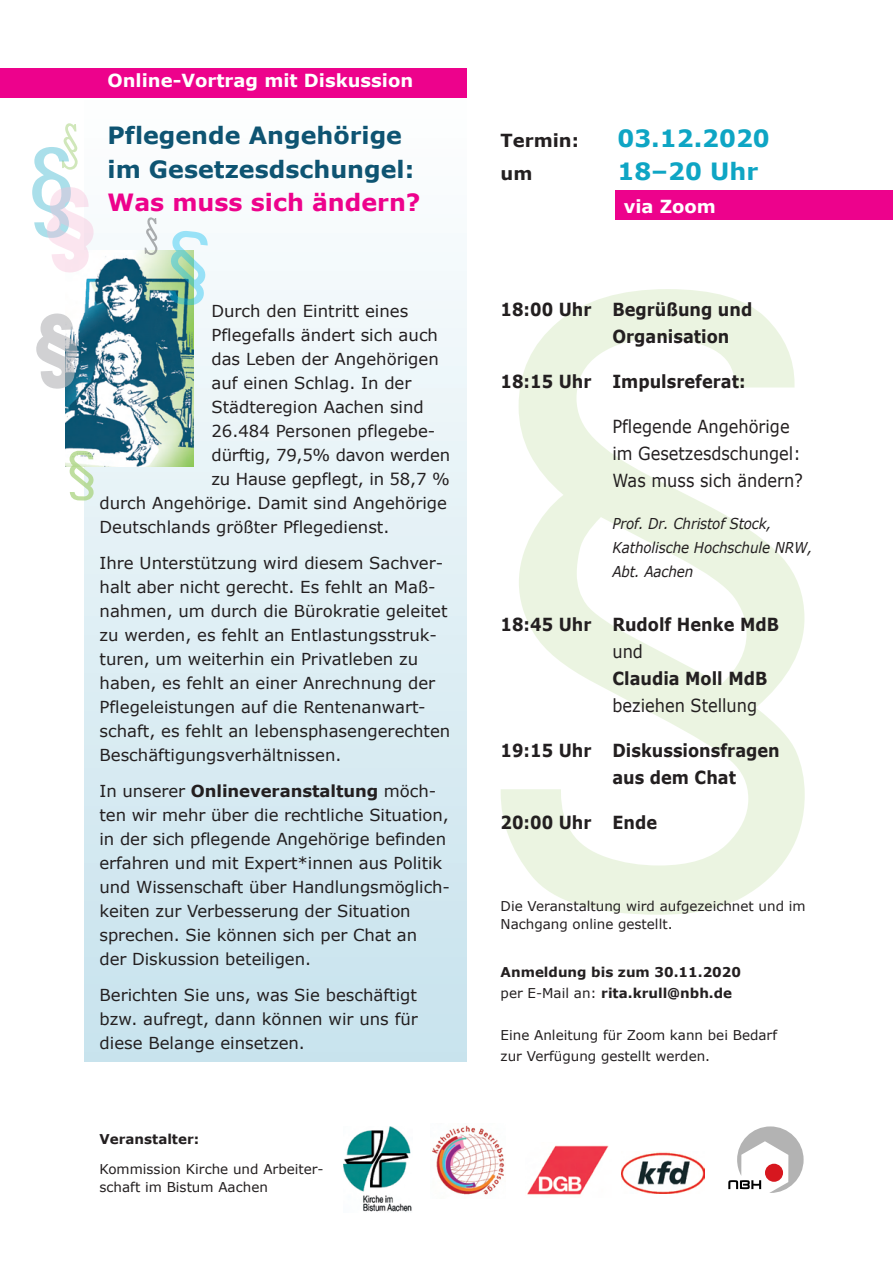
<style>
.page{position:relative;width:893px;height:1263px;background:#fff}
.page>*{position:absolute;margin:0;border:0;box-sizing:border-box;transform-origin:0 0}
.t1{font:700 23.7px/33px "Verdana";color:#0e5472}
.t2{font:700 23.7px "Verdana";color:#0ea5c4}
.t3{font:700 23.7px "Verdana";color:#ed028c}
.t4{font:700 18px/27px "Verdana";color:#231f20;scale:.9 1}
.t5{font:18px/27px "Verdana";color:#231f20;scale:.9 1}
.t6{font:700 18px "Verdana";color:#fff}
.t7{font:700 18px "Verdana";color:#231f20}
.t8{font:16.5px/24px "Verdana";color:#231f20}
.t9{font:italic 15px/24px "Verdana";letter-spacing:-.01em;color:#231f20;scale:.9 1}
.t10{font:13.5px/18px "Verdana";color:#231f20}
.t11{font:700 13.5px/21px "Verdana";color:#231f20}
.s1{font-weight:700}
.s2{font-weight:400}
</style>
<div class="page">
<div style="left:85px;top:97px;width:381px;height:965px;background:linear-gradient(to bottom,#fdfefe,#c7e2ed)"></div>
<div style="left:615px;top:190px;width:278px;height:30px;background:#ed028c"></div>
<div style="left:0;top:68px;width:466px;height:29px;background:#ed028c"></div>
<img style="left:343px;top:1127px;width:69px;height:85px">
<img style="left:621px;top:1152px;width:83px;height:41px">
<svg style="left:728px;top:1126px;width:76px;height:67px"></svg>
<img style="left:527px;top:1145px;width:82px;height:50px">
<img style="left:432px;top:1125px;width:73px;height:70px">
<svg style="left:501px;top:289px;width:304px;height:626px"></svg>
<img style="left:66px;top:251px;width:127px;height:216px">
<svg style="left:32px;top:123px;width:62px;height:150px"></svg>
<svg style="left:169px;top:231px;width:39px;height:74px"></svg>
<svg style="left:36px;top:313px;width:42px;height:76px"></svg>
<svg style="left:145px;top:217px;width:12px;height:38px"></svg>
<svg style="left:70px;top:451px;width:24px;height:50px"></svg>
<p class="t6" style="left:108px;top:69px;width:307px">Online-Vortrag mit Diskussion</p>
<h1 class="t1" style="left:108px;top:119px;width:308px">Pflegende Angehörige im Gesetzesdschungel:</h1>
<h1 class="t3" style="left:108px;top:187px;width:315px">Was muss sich ändern?</h1>
<p class="t8" style="left:211px;top:298px;width:198px">Durch den Eintritt eines</p>
<p class="t8" style="left:211px;top:322px;width:228px">Pflegefalls ändert sich auch</p>
<p class="t8" style="left:211px;top:346px;width:229px">das Leben der Angehörigen</p>
<p class="t8" style="left:211px;top:370px;width:202px">auf einen Schlag. In der</p>
<p class="t8" style="left:211px;top:394px;width:214px">Städteregion Aachen sind</p>
<p class="t8" style="left:211px;top:418px;width:226px">26.484 Personen pflegebe-</p>
<p class="t8" style="left:211px;top:442px;width:240px">dürftig, 79,5% davon werden</p>
<p class="t8" style="left:211px;top:466px;width:240px">zu Hause gepflegt, in 58,7 %</p>
<p class="t8" style="left:100px;top:490px;width:349px">durch Angehörige. Damit sind Angehörige</p>
<p class="t8" style="left:100px;top:514px;width:291px">Deutschlands größter Pflegedienst.</p>
<p class="t8" style="left:100px;top:550px;width:352px">Ihre Unterstützung wird diesem Sachver&shy;halt aber nicht gerecht. Es fehlt an Maß&shy;nahmen, um durch die Bürokratie geleitet zu werden, es fehlt an Entlastungsstruk&shy;turen, um weiterhin ein Privatleben zu haben, es fehlt an einer Anrechnung der Pflegeleistungen auf die Rentenanwart&shy;schaft, es fehlt an lebensphasengerechten Beschäftigungsverhältnissen.</p>
<p class="t8" style="left:100px;top:778px;width:352px">In unserer <span class="s1">Onlineveranstaltung</span> möch&shy;ten wir mehr über die rechtliche Situation, in der sich pflegende Angehörige befinden erfahren und mit Expert*innen aus Politik und Wissenschaft über Handlungsmöglich&shy;keiten zur Verbesserung der Situation sprechen. Sie können sich per Chat an<br>der Diskussion beteiligen.</p>
<p class="t8" style="left:100px;top:982px;width:320px;text-align:justify">Berichten Sie uns, was Sie beschäftigt bzw. aufregt, dann können wir uns für diese Belange einsetzen.</p>
<p class="t11" style="left:100px;top:1128px;width:101px">Veranstalter:</p>
<p class="t10" style="left:100px;top:1159px;width:226px">Kommission Kirche und Arbeiter&shy;schaft im Bistum Aachen</p>
<p class="t7" style="left:501px;top:128px;width:80px">Termin:</p>
<h1 class="t2" style="left:617px;top:123px;width:154px">03.12.2020</h1>
<p class="t7" style="left:501px;top:161px;width:33px">um</p>
<h1 class="t2" style="left:617px;top:156px;width:142px">18–20 Uhr</h1>
<p class="t6" style="left:624px;top:194px;width:94px">via Zoom</p>
<p class="t4" style="left:612px;top:296px;width:157px;text-indent:-112px">18:00 Uhr Begrüßung und<br>Organisation</p>
<p class="t4" style="left:501px;top:368px;width:274px">18:15 Uhr Impulsreferat:</p>
<p class="t5" style="left:612px;top:413px;width:213px">Pflegende Angehörige im Gesetzesdschungel:<br>Was muss sich ändern?</p>
<p class="t9" style="left:612px;top:511px;width:224px">Prof. Dr. Christof Stock,<br>Katholische Hochschule NRW,<br>Abt. Aachen</p>
<p class="t4" style="left:501px;top:611px;width:311px">18:45 Uhr Rudolf Henke MdB</p>
<p class="t5" style="left:612px;top:638px;width:36px">und</p>
<p class="t4" style="left:612px;top:665px;width:174px">Claudia Moll MdB</p>
<p class="t5" style="left:612px;top:692px;width:162px">beziehen Stellung</p>
<p class="t4" style="left:612px;top:737px;width:188px;text-indent:-112px">19:15 Uhr Diskussionsfragen aus dem Chat</p>
<p class="t4" style="left:501px;top:809px;width:175px">20:00 Uhr Ende</p>
<p class="t10" style="left:501px;top:897px;width:307px">Die Veranstaltung wird aufgezeichnet und im<br>Nachgang online gestellt.</p>
<p class="t11" style="left:501px;top:961px;width:242px">Anmeldung bis zum 30.11.2020 <span class="s2">per E-Mail an:</span> rita.krull@nbh.de</p>
<p class="t10" style="left:501px;top:1024px;width:278px;line-height:21px">Eine Anleitung für Zoom kann bei Bedarf zur Verfügung gestellt werden.</p>
</div>
